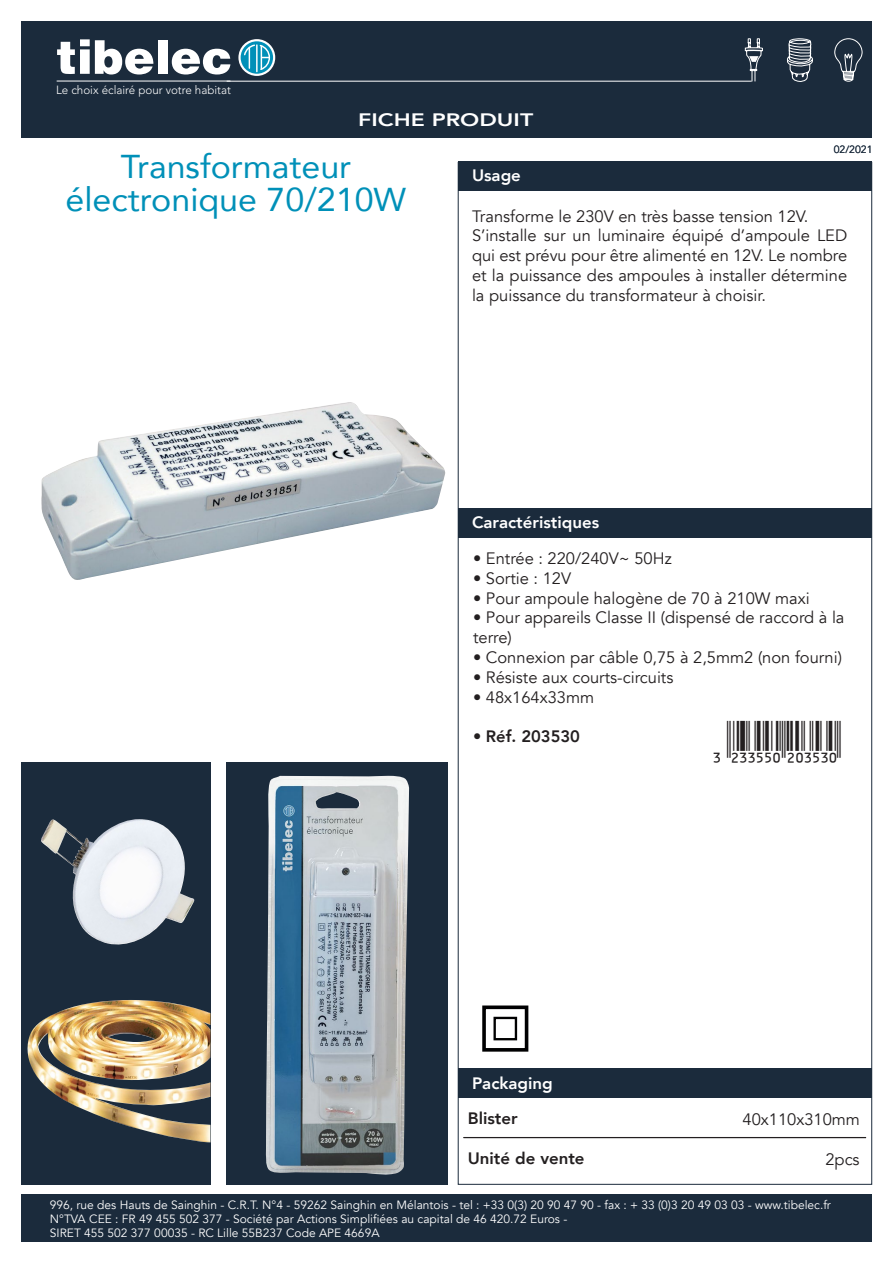
<style>
.page{position:relative;width:893px;height:1263px;background:#fff}
.page>*{position:absolute;margin:0;border:0;box-sizing:border-box;transform-origin:0 0}
.t1{font:45px "Ean T36 L";color:#231f20}
.t2{font:33px "Avenir";color:#0090b8}
.t3{font:800 18px "Avenir";color:#fff;scale:1.28 1}
.t4{font:16.5px/19.8px "Avenir";color:#231f20}
.t5{font:800 16.5px "Avenir";color:#231f20}
.t6{font:800 16.5px "Avenir";color:#fff}
.t7{font:12px "Avenir";color:#fff}
.t8{font:300 11.85px "Avenir";color:#fff}
.t9{font:10.5px "Avenir";color:#1b2b3c}
.s1{font-weight:400}
</style>
<div class="page">
<img style="left:41px;top:402px;width:404px;height:178px">
<div style="left:227px;top:762px;width:221px;height:422px;background:#1b2b3c"></div>
<div style="left:458px;top:508px;width:414px;height:30px;background:#1b2b3c"></div>
<div style="left:458px;top:162px;width:414px;height:29px;background:#1b2b3c"></div>
<hr style="left:463px;top:1137px;width:403px;height:1px;background:#231f20">
<div style="left:458px;top:1068px;width:414px;height:30px;background:#1b2b3c"></div>
<div style="left:21px;top:21px;width:851px;height:117px;background:#1b2b3c"></div>
<svg style="left:240px;top:41px;width:34px;height:33px"></svg>
<hr style="left:57px;top:81px;width:173px;height:1px;background:#fff">
<svg style="left:57px;top:39px;width:96px;height:36px"></svg>
<div style="left:158px;top:40px;width:9px;height:34px;background:#fff"></div>
<svg style="left:172px;top:49px;width:58px;height:26px"></svg>
<div style="left:238px;top:39px;width:37px;height:37px;border:2px solid #fff;border-radius:50%"></div>
<hr style="left:256px;top:45px;width:2px;height:27px;background:#fff">
<svg style="left:243px;top:44px;width:28px;height:27px"></svg>
<svg style="left:787px;top:38px;width:26px;height:44px"></svg>
<svg style="left:745px;top:38px;width:18px;height:44px"></svg>
<svg style="left:834px;top:38px;width:29px;height:44px"></svg>
<hr style="left:227px;top:81px;width:525px;height:1px;background:#fff">
<div style="left:21px;top:1194px;width:851px;height:48px;background:#1b2b3c"></div>
<img style="left:265px;top:776px;width:144px;height:399px">
<div style="left:21px;top:762px;width:189px;height:422px;background:#1b2b3c"></div>
<img style="left:41px;top:819px;width:154px;height:126px">
<img style="left:27px;top:1000px;width:183px;height:142px">
<div style="left:482px;top:1005px;width:46px;height:47px;border:4px solid #000001"></div>
<div style="left:493px;top:1017px;width:24px;height:23px;border:2px solid #000001"></div>
<p class="t8" style="left:56px;top:83px;width:176px">Le choix éclairé pour votre habitat</p>
<p class="t3" style="left:358px;top:106px;width:138px">FICHE PRODUIT</p>
<p class="t2" style="left:121px;top:140px;width:232px">Transformateur</p>
<p class="t2" style="left:66px;top:173px;width:342px">électronique 70/210W</p>
<p class="t6" style="left:472px;top:163px;width:50px">Usage</p>
<p class="t9" style="left:834px;top:143px;width:40px">02/2021</p>
<p class="t4" style="left:472px;top:206px;width:338px">Transforme le 230V en très basse tension 12V.</p>
<p class="t4" style="left:472px;top:226px;width:377px;text-align:justify">S’installe sur un luminaire équipé d’ampoule LED qui est prévu pour être alimenté en 12V. Le nombre et la puissance des ampoules à installer détermine la puissance du transformateur à choisir.</p>
<p class="t6" style="left:472px;top:509px;width:129px">Caractéristiques</p>
<p class="t4" style="left:473px;top:549px;width:200px">• Entrée : 220/240V~ 50Hz</p>
<p class="t4" style="left:473px;top:568px;width:100px">• Sortie : 12V</p>
<p class="t4" style="left:473px;top:588px;width:338px">• Pour ampoule halogène de 70 à 210W maxi</p>
<p class="t4" style="left:473px;top:608px;width:373px">• Pour appareils Classe II (dispensé de raccord à la terre)</p>
<p class="t4" style="left:473px;top:648px;width:370px">• Connexion par câble 0,75 à 2,5mm2 (non fourni)</p>
<p class="t4" style="left:473px;top:667px;width:202px">• Résiste aux courts-circuits</p>
<p class="t4" style="left:473px;top:687px;width:123px">• 48x164x33mm</p>
<p class="t5" style="left:473px;top:724px;width:108px"><span class="s1">•</span> Réf. 203530</p>
<p class="t1" style="left:714px;top:721px;width:128px">&amp;:CDNPPA=WUXZXU:</p>
<p class="t6" style="left:472px;top:1070px;width:82px">Packaging</p>
<p class="t5" style="left:468px;top:1106px;width:51px">Blister</p>
<p class="t4" style="left:743px;top:1110px;width:119px">40x110x310mm</p>
<p class="t5" style="left:468px;top:1145px;width:118px">Unité de vente</p>
<p class="t4" style="left:825px;top:1150px;width:36px">2pcs</p>
<p class="t7" style="left:50px;top:1197px;width:782px">996, rue des Hauts de Sainghin - C.R.T. N°4 - 59262 Sainghin en Mélantois - tel : +33 0(3) 20 90 47 90 - fax : + 33 (0)3 20 49 03 03 - www.tibelec.fr</p>
<p class="t7" style="left:50px;top:1212px;width:519px">N°TVA CEE : FR 49 455 502 377 - Société par Actions Simplifiées au capital de 46 420.72 Euros -</p>
<p class="t7" style="left:50px;top:1226px;width:331px">SIRET 455 502 377 00035 - RC Lille 55B237 Code APE 4669A</p>
</div>
